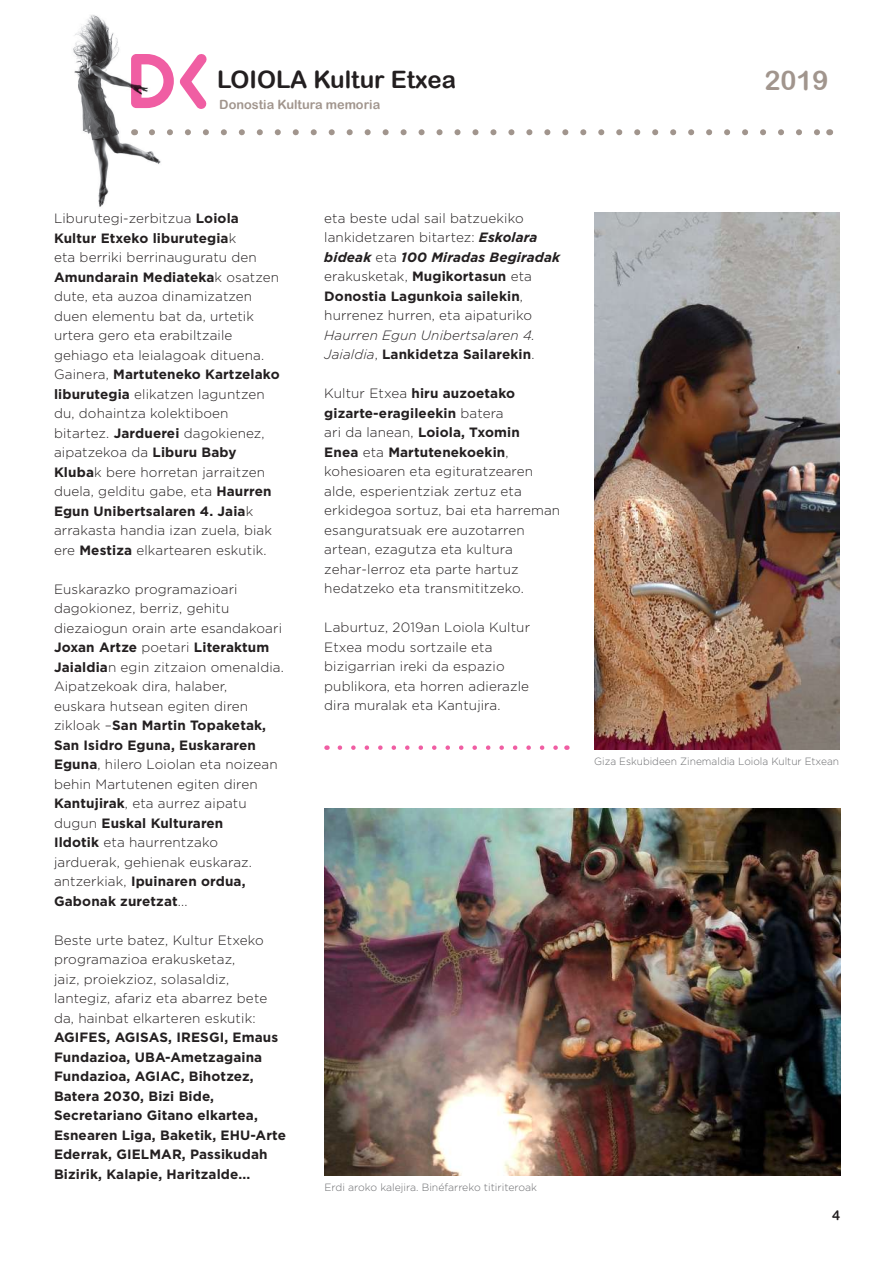
<style>
.page{position:relative;width:893px;height:1263px;background:#fff}
.page>*{position:absolute;margin:0;border:0;box-sizing:border-box;transform-origin:0 0}
.t1{font:27px "Arial Rounded MT Bold";color:#a1958d}
.t2{font:24px "Arial Rounded MT Bold";color:#231f20}
.t3{font:300 13.5px/19.5px "Gotham";letter-spacing:.01em;color:#231f20}
.t4{font:700 13.5px/19.5px "Gotham";letter-spacing:.01em;color:#231f20}
.t5{font:italic 300 13.5px/19.5px "Gotham";letter-spacing:.01em;color:#231f20}
.t6{font:13.5px "Arial Rounded MT Bold";color:#231f20}
.t7{font:12.75px "Arial Rounded MT Bold";color:#a1958d}
.t8{font:300 10.5px "Gotham";color:#6c6d70}
.s1{font-weight:700}
.s2{font-weight:700;font-style:italic}
.s3{font-style:normal}
.s4{font-weight:700;font-style:normal}
</style>
<div class="page">
<svg style="left:180px;top:54px;width:27px;height:55px"></svg>
<svg style="left:185px;top:129px;width:635px;height:6px"></svg>
<img style="left:73px;top:15px;width:101px;height:192px">
<img style="left:325px;top:809px;width:515px;height:366px">
<img style="left:594px;top:213px;width:245px;height:537px">
<svg style="left:340px;top:745px;width:218px;height:5px"></svg>
<h2 class="t2" style="left:217px;top:65px;width:240px">Loiola Kultur Etxea</h2>
<h1 class="t1" style="left:764px;top:65px;width:66px">2019</h1>
<p class="t7" style="left:219px;top:97px;width:162px">Donostia Kultura memoria</p>
<p class="t3" style="left:54px;top:208px;width:227px">Liburutegi-zerbitzua <span class="s1">Loiola<br>Kultur Etxeko liburutegia</span>k<br>eta berriki berrinauguratu den<br><span class="s1">Amundarain Mediateka</span>k osatzen dute, eta auzoa dinamizatzen duen elementu bat da, urtetik urtera gero eta erabiltzaile gehiago eta leialagoak dituena.<br>Gainera, <span class="s1">Martuteneko Kartzelako liburutegia</span> elikatzen laguntzen du, dohaintza kolektiboen bitartez. <span class="s1">Jarduerei</span> dagokienez, aipatzekoa da <span class="s1">Liburu Baby<br>Kluba</span>k bere horretan jarraitzen duela, gelditu gabe, eta <span class="s1">Haurren<br>Egun Unibertsalaren 4. Jaia</span>k arrakasta handia izan zuela, biak ere <span class="s1">Mestiza</span> elkartearen eskutik.</p>
<p class="t3" style="left:54px;top:579px;width:231px">Euskarazko programazioari dagokionez, berriz, gehitu diezaiogun orain arte esandakoari<br><span class="s1">Joxan Artze</span> poetari <span class="s1">Literaktum<br>Jaialdia</span>n egin zitzaion omenaldia.<br>Aipatzekoak dira, halaber,<br>euskara hutsean egiten diren zikloak –<span class="s1">San Martin Topaketak,<br>San Isidro Eguna, Euskararen<br>Eguna</span>, hilero Loiolan eta noizean behin Martutenen egiten diren<br><span class="s1">Kantujirak</span>, eta aurrez aipatu dugun <span class="s1">Euskal Kulturaren<br>Ildotik</span> eta haurrentzako jarduerak, gehienak euskaraz. antzerkiak, <span class="s1">Ipuinaren ordua,<br>Gabonak zuretzat</span>...</p>
<p class="t3" style="left:54px;top:930px;width:215px">Beste urte batez, Kultur Etxeko programazioa erakusketaz,<br>jaiz, proiekzioz, solasaldiz, lantegiz, afariz eta abarrez bete da, hainbat elkarteren eskutik:</p>
<p class="t4" style="left:54px;top:1027px;width:234px">AGIFES, AGISAS, IRESGI, Emaus<br>Fundazioa, UBA-Ametzagaina<br>Fundazioa, AGIAC, Bihotzez,<br>Batera 2030, Bizi Bide,<br>Secretariano Gitano elkartea,<br>Esnearen Liga, Baketik, EHU-Arte<br>Ederrak, GIELMAR, Passikudah<br>Bizirik, Kalapie, Haritzalde...</p>
<p class="t3" style="left:324px;top:208px;width:237px">eta beste udal sail batzuekiko lankidetzaren bitartez: <span class="s2">Eskolara bideak</span> eta <span class="s2">100 Miradas Begiradak </span>erakusketak, <span class="s1">Mugikortasun</span> eta<br><span class="s1">Donostia Lagunkoia sailekin</span>, hurrenez hurren, eta aipaturiko</p>
<p class="t5" style="left:324px;top:325px;width:212px">Haurren Egun Unibertsalaren 4.<br>Jaialdia<span class="s3">,</span> <span class="s4">Lankidetza Sailarekin</span><span class="s3">.</span></p>
<p class="t3" style="left:324px;top:383px;width:237px">Kultur Etxea <span class="s1">hiru auzoetako gizarte-eragileekin</span> batera<br>ari da lanean, <span class="s1">Loiola, Txomin<br>Enea</span> eta <span class="s1">Martutenekoekin</span>, kohesioaren eta egituratzearen alde, esperientziak zertuz eta erkidegoa sortuz, bai eta harreman esanguratsuak ere auzotarren artean, ezagutza eta kultura zehar-lerroz eta parte hartuz hedatzeko eta transmititzeko.</p>
<p class="t3" style="left:324px;top:617px;width:207px">Laburtuz, 2019an Loiola Kultur<br>Etxea modu sortzaile eta bizigarrian ireki da espazio publikora, eta horren adierazle dira muralak eta Kantujira.</p>
<p class="t8" style="left:594px;top:754px;width:246px">Giza Eskubideen Zinemaldia Loiola Kultur Etxean</p>
<p class="t8" style="left:325px;top:1180px;width:214px">Erdi aroko kalejira. Binéfarreko titiriteroak</p>
<p class="t6" style="left:832px;top:1208px;width:10px">4</p>
</div>
